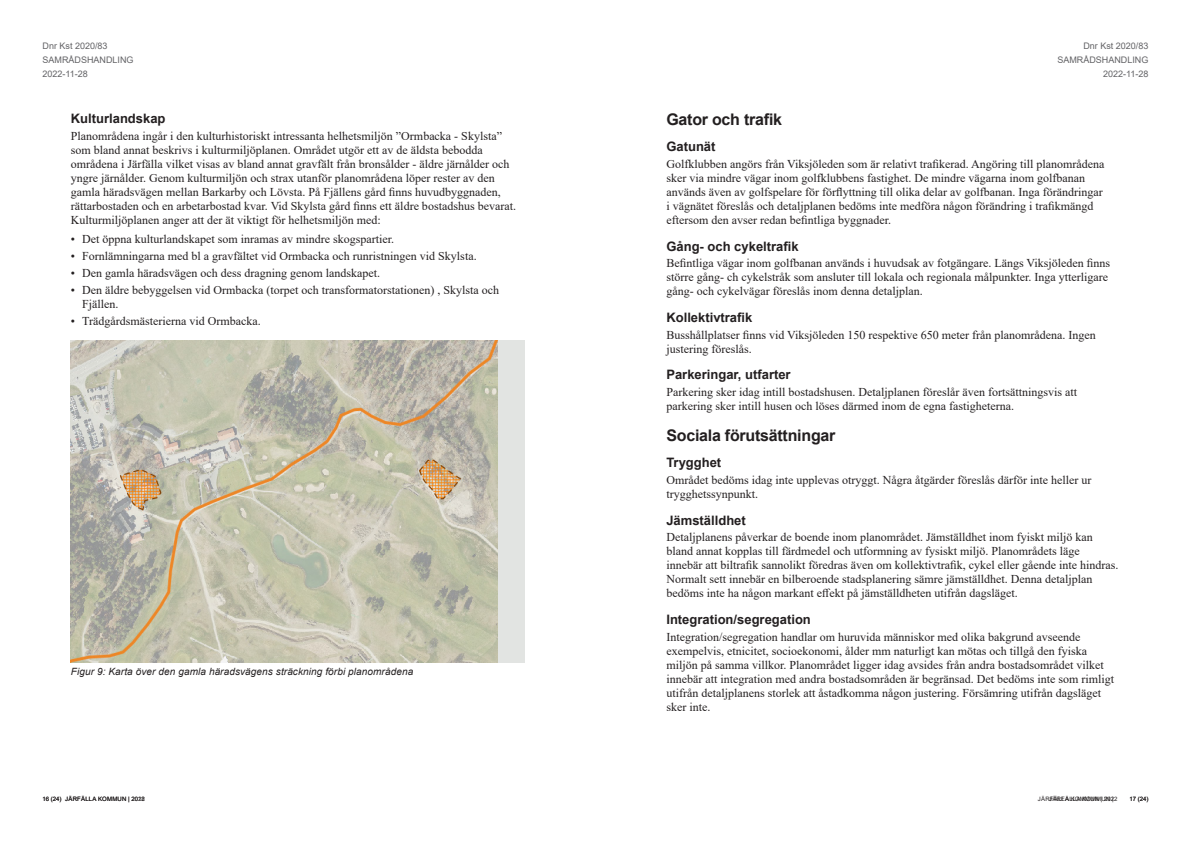
<style>
.page{position:relative;width:1191px;height:842px;background:#fff}
.page>*{position:absolute;margin:0;border:0;box-sizing:border-box;transform-origin:0 0}
.Rubrik_2{font:700 16px "Arial";letter-spacing:-.015em;color:#231f20}
.Rubrik_3{font:700 13px "Arial";color:#231f20}
.Brödtext{font:12px/14px "Times New Roman";color:#231f20}
.t1{font:italic 10px "Arial";letter-spacing:.01em;color:#231f20}
.t2{font:9px/13.8px "Arial";color:#636366;text-align:right}
.t3{font:6px "Arial";letter-spacing:.035em;color:#231f20}
</style>
<div class="page">
<div style="left:71px;top:340px;width:453px;height:322px;background:#e2e4e2"></div>
<img style="left:71px;top:340px;width:426px;height:322px">
<p class="t2" style="left:43px;top:39px;width:93px;text-align:left">Dnr Kst 2020/83<br>SAMRÅDSHANDLING<br>2022-11-28</p>
<p class="Rubrik_3" style="left:71px;top:109px;width:96px">Kulturlandskap</p>
<p class="Brödtext" style="left:71px;top:128px;width:446px">Planområdena ingår i den kulturhistoriskt intressanta helhetsmiljön ”Ormbacka - Skylsta” som bland annat beskrivs i kulturmiljöplanen. Området utgör ett av de äldsta bebodda områdena i Järfälla vilket visas av bland annat gravfält från bronsålder - äldre järnålder och yngre järnålder. Genom kulturmiljön och strax utanför planområdena löper rester av den gamla häradsvägen mellan Barkarby och Lövsta. På Fjällens gård finns huvudbyggnaden, rättarbostaden och en arbetarbostad kvar. Vid Skylsta gård finns ett äldre bostadshus bevarat.<br>Kulturmiljöplanen anger att der ät viktigt för helhetsmiljön med:</p>
<p class="Brödtext" style="left:71px;top:232px;width:325px">• Det öppna kulturlandskapet som inramas av mindre skogspartier.</p>
<p class="Brödtext" style="left:71px;top:249px;width:407px">• Fornlämningarna med bl a gravfältet vid Ormbacka och runristningen vid Skylsta.</p>
<p class="Brödtext" style="left:71px;top:266px;width:311px">• Den gamla häradsvägen och dess dragning genom landskapet.</p>
<p class="Brödtext" style="left:82px;top:282px;width:418px;text-indent:-11px">• Den äldre bebyggelsen vid Ormbacka (torpet och transformatorstationen) , Skylsta och<br>Fjällen.</p>
<p class="Brödtext" style="left:71px;top:313px;width:191px">• Trädgårdsmästerierna vid Ormbacka.</p>
<p class="t1" style="left:71px;top:665px;width:344px">Figur 9: Karta över den gamla häradsvägens sträckning förbi planområdena</p>
<p class="t2" style="left:1057px;top:39px;width:93px">Dnr Kst 2020/83<br>SAMRÅDSHANDLING<br>2022-11-28</p>
<p class="Rubrik_2" style="left:666px;top:108px;width:117px">Gator och trafik</p>
<p class="Rubrik_3" style="left:666px;top:138px;width:51px">Gatunät</p>
<p class="Brödtext" style="left:666px;top:157px;width:439px">Golfklubben angörs från Viksjöleden som är relativt trafikerad. Angöring till planområdena sker via mindre vägar inom golfklubbens fastighet. De mindre vägarna inom golfbanan används även av golfspelare för förflyttning till olika delar av golfbanan. Inga förändringar i vägnätet föreslås och detaljplanen bedöms inte medföra någon förändring i trafikmängd eftersom den avser redan befintliga byggnader.</p>
<p class="Rubrik_3" style="left:666px;top:237px;width:134px">Gång- och cykeltrafik</p>
<p class="Brödtext" style="left:666px;top:256px;width:445px">Befintliga vägar inom golfbanan används i huvudsak av fotgängare. Längs Viksjöleden finns större gång- ch cykelstråk som ansluter till lokala och regionala målpunkter. Inga ytterligare gång- och cykelvägar föreslås inom denna detaljplan.</p>
<p class="Rubrik_3" style="left:666px;top:308px;width:87px">Kollektivtrafik</p>
<p class="Brödtext" style="left:666px;top:327px;width:431px">Busshållplatser finns vid Viksjöleden 150 respektive 650 meter från planområdena. Ingen justering föreslås.</p>
<p class="Rubrik_3" style="left:666px;top:365px;width:126px">Parkeringar, utfarter</p>
<p class="Brödtext" style="left:666px;top:384px;width:412px">Parkering sker idag intill bostadshusen. Detaljplanen föreslår även fortsättningsvis att parkering sker intill husen och löses därmed inom de egna fastigheterna.</p>
<p class="Rubrik_2" style="left:666px;top:424px;width:170px">Sociala förutsättningar</p>
<p class="Rubrik_3" style="left:666px;top:454px;width:56px">Trygghet</p>
<p class="Brödtext" style="left:666px;top:473px;width:426px">Området bedöms idag inte upplevas otryggt. Några åtgärder föreslås därför inte heller ur trygghetssynpunkt.</p>
<p class="Rubrik_3" style="left:666px;top:511px;width:81px">Jämställdhet</p>
<p class="Brödtext" style="left:666px;top:530px;width:453px">Detaljplanens påverkar de boende inom planområdet. Jämställdhet inom fyiskt miljö kan bland annat kopplas till färdmedel och utformning av fysiskt miljö. Planområdets läge innebär att biltrafik sannolikt föredras även om kollektivtrafik, cykel eller gående inte hindras.<br>Normalt sett innebär en bilberoende stadsplanering sämre jämställdhet. Denna detaljplan bedöms inte ha någon markant effekt på jämställdheten utifrån dagsläget.</p>
<p class="Rubrik_3" style="left:666px;top:610px;width:146px">Integration/segregation</p>
<p class="Brödtext" style="left:666px;top:629px;width:449px">Integration/segregation handlar om huruvida människor med olika bakgrund avseende exempelvis, etnicitet, socioekonomi, ålder mm naturligt kan mötas och tillgå den fyiska miljön på samma villkor. Planområdet ligger idag avsides från andra bostadsområdet vilket innebär att integration med andra bostadsområden är begränsad. Det bedöms inte som rimligt utifrån detaljplanens storlek att åstadkomma någon justering. Försämring utifrån dagsläget sker inte.</p>
<p class="t3" style="left:43px;top:794px;width:21px">16 (24)</p>
<p class="t3" style="left:138px;top:794px;width:8px">22</p>
<p class="t3" style="left:1038px;top:794px;width:81px">JÄRFÄLLA KOMMUN | 2022</p>
<p class="t3" style="left:1129px;top:794px;width:21px">17 (24)</p>
<p class="t3" style="left:65px;top:794px;width:81px">JÄRFÄLLA KOMMUN | 2018</p>
<p class="t3" style="left:1049px;top:794px;width:66px">JÄRFÄLLA KOMMUN |</p>
</div>
